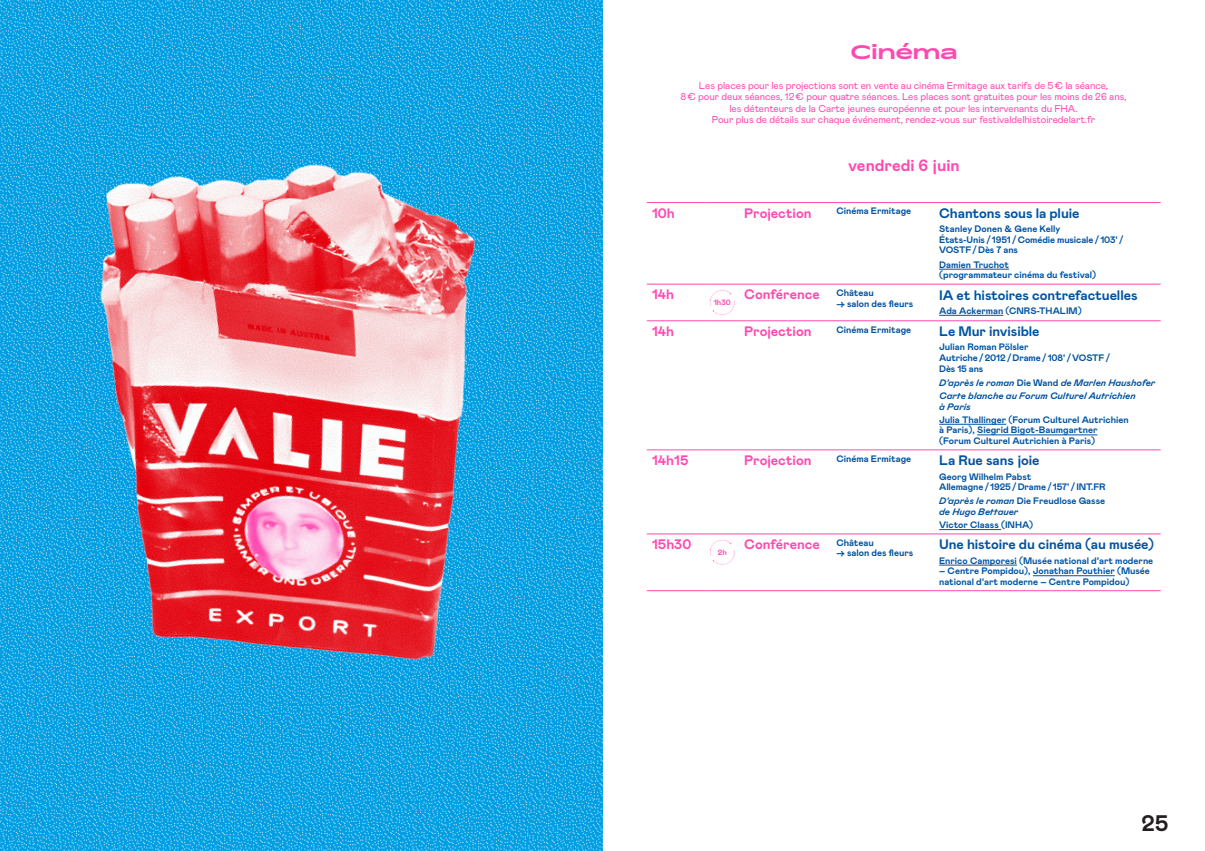
<style>
.page{position:relative;width:1205px;height:851px;background:#fff}
.page>*{position:absolute;margin:0;border:0;box-sizing:border-box;transform-origin:0 0}
.t1{font:700 22.5px "Mabry Pro";color:#231f20}
.GRAND_TITRE_pano_15_pt{font:700 18.75px "Pano";color:#ff49b0}
.agenda___titres_1_Txt_1_Visu{font:700 16.25px "Mabry Pro";color:#ff49b0}
.titre_événement_en_bleu{font:700 13.75px "Mabry Pro";letter-spacing:-.005em;color:#0053a2}
.Typologie_événement{font:700 13.75px "Mabry Pro";color:#ff49b0}
.horaires{font:700 13.75px "Mabry Pro";color:#ff49b0}
.petite_intro{font:10px/11.2px "Mabry Pro";letter-spacing:-.005em;color:#ff49b0;text-align:center}
.intervenants{font:700 9.38px/10.6px "Mabry Pro";color:#0053a2}
.carte_blanche__etc{font:italic 700 9.38px/10.6px "Mabry Pro";color:#0053a2}
.cinéma___pays__année__durée__VO__age{font:700 9.38px/10.6px "Mabry Pro";letter-spacing:-.01em;color:#0053a2}
.lieu_événement{font:700 9.38px "Mabry Pro";color:#0053a2}
.cinéma___nom_réalisateur_rice{font:700 9.38px "Mabry Pro";color:#0053a2}
.agenda___titres_1_Txt_1_Visu-2{font:700 7.62px "Mabry Pro";color:#ff49b0}
.s1{font-style:normal}
</style>
<div class="page">
<hr style="left:647px;top:202px;width:59px;height:1px;background:#ff49b0">
<hr style="left:706px;top:202px;width:33px;height:1px;background:#ff49b0">
<hr style="left:739px;top:202px;width:92px;height:1px;background:#ff49b0">
<hr style="left:831px;top:202px;width:103px;height:1px;background:#ff49b0">
<hr style="left:934px;top:202px;width:226px;height:1px;background:#ff49b0">
<hr style="left:647px;top:284px;width:59px;height:1px;background:#ff49b0">
<hr style="left:706px;top:284px;width:33px;height:1px;background:#ff49b0">
<hr style="left:739px;top:284px;width:92px;height:1px;background:#ff49b0">
<hr style="left:831px;top:284px;width:103px;height:1px;background:#ff49b0">
<hr style="left:934px;top:284px;width:226px;height:1px;background:#ff49b0">
<hr style="left:647px;top:320px;width:59px;height:1px;background:#ff49b0">
<hr style="left:706px;top:320px;width:33px;height:1px;background:#ff49b0">
<hr style="left:739px;top:320px;width:92px;height:1px;background:#ff49b0">
<hr style="left:831px;top:320px;width:103px;height:1px;background:#ff49b0">
<hr style="left:934px;top:320px;width:226px;height:1px;background:#ff49b0">
<hr style="left:647px;top:449px;width:59px;height:1px;background:#ff49b0">
<hr style="left:706px;top:449px;width:33px;height:1px;background:#ff49b0">
<hr style="left:739px;top:449px;width:92px;height:1px;background:#ff49b0">
<hr style="left:831px;top:449px;width:103px;height:1px;background:#ff49b0">
<hr style="left:934px;top:449px;width:226px;height:1px;background:#ff49b0">
<hr style="left:647px;top:533px;width:59px;height:1px;background:#ff49b0">
<hr style="left:706px;top:533px;width:33px;height:1px;background:#ff49b0">
<hr style="left:739px;top:533px;width:92px;height:1px;background:#ff49b0">
<hr style="left:831px;top:533px;width:103px;height:1px;background:#ff49b0">
<hr style="left:934px;top:533px;width:226px;height:1px;background:#ff49b0">
<hr style="left:647px;top:590px;width:59px;height:1px;background:#ff49b0">
<hr style="left:706px;top:590px;width:33px;height:1px;background:#ff49b0">
<hr style="left:739px;top:590px;width:92px;height:1px;background:#ff49b0">
<hr style="left:831px;top:590px;width:103px;height:1px;background:#ff49b0">
<hr style="left:934px;top:590px;width:226px;height:1px;background:#ff49b0">
<hr style="left:939px;top:269px;width:70px;height:1px;background:#0053a2">
<svg style="left:709px;top:289px;width:26px;height:27px"></svg>
<hr style="left:939px;top:315px;width:64px;height:1px;background:#0053a2">
<hr style="left:939px;top:424px;width:67px;height:1px;background:#0053a2">
<hr style="left:977px;top:434px;width:120px;height:1px;background:#0053a2">
<hr style="left:939px;top:529px;width:62px;height:1px;background:#0053a2">
<svg style="left:709px;top:539px;width:26px;height:26px"></svg>
<hr style="left:939px;top:564px;width:78px;height:1px;background:#0053a2">
<hr style="left:1033px;top:575px;width:82px;height:1px;background:#0053a2">
<img style="left:0;top:0;width:602px;height:850px">
<img style="left:63px;top:117px;width:494px;height:594px">
<img style="left:120px;top:425px;width:293px;height:286px">
<p class="GRAND_TITRE_pano_15_pt" style="left:851px;top:39px;width:108px">Cinéma</p>
<p class="petite_intro" style="left:680px;top:79px;width:448px">Les places pour les projections sont en vente au cinéma Ermitage aux tarifs de 5€ la séance,<br>8€ pour deux séances, 12€ pour quatre séances. Les places sont gratuites pour les moins de 26 ans, les détenteurs de la Carte jeunes européenne et pour les intervenants du FHA.<br>Pour plus de détails sur chaque événement, rendez-vous sur festivaldelhistoiredelart.fr</p>
<p class="agenda___titres_1_Txt_1_Visu" style="left:848px;top:154px;width:113px">vendredi 6 juin</p>
<p class="horaires" style="left:652px;top:203px;width:24px">10h</p>
<p class="Typologie_événement" style="left:744px;top:203px;width:69px">Projection</p>
<p class="lieu_événement" style="left:836px;top:204px;width:76px">Cinéma Ermitage</p>
<p class="titre_événement_en_bleu" style="left:939px;top:203px;width:142px">Chantons sous la pluie</p>
<p class="cinéma___nom_réalisateur_rice" style="left:939px;top:222px;width:123px">Stanley Donen &amp; Gene Kelly</p>
<p class="cinéma___pays__année__durée__VO__age" style="left:939px;top:234px;width:186px">États-Unis/1951/Comédie musicale/103'/<br>VOSTF/Dès 7 ans</p>
<p class="intervenants" style="left:939px;top:259px;width:159px">Damien Truchot<br>(programmateur cinéma du festival)</p>
<p class="horaires" style="left:652px;top:284px;width:24px">14h</p>
<p class="agenda___titres_1_Txt_1_Visu-2" style="left:714px;top:297px;width:19px">1h30</p>
<p class="Typologie_événement" style="left:744px;top:284px;width:77px">Conférence</p>
<p class="lieu_événement" style="left:836px;top:286px;width:39px">Château</p>
<p class="lieu_événement" style="left:836px;top:296px;width:78px">→ salon des fleurs</p>
<p class="titre_événement_en_bleu" style="left:939px;top:285px;width:200px">IA et histoires contrefactuelles</p>
<p class="intervenants" style="left:939px;top:305px;width:144px">Ada Ackerman (CNRS-THALIM)</p>
<p class="horaires" style="left:652px;top:321px;width:24px">14h</p>
<p class="Typologie_événement" style="left:744px;top:321px;width:69px">Projection</p>
<p class="lieu_événement" style="left:836px;top:322px;width:76px">Cinéma Ermitage</p>
<p class="titre_événement_en_bleu" style="left:939px;top:321px;width:102px">Le Mur invisible</p>
<p class="cinéma___nom_réalisateur_rice" style="left:939px;top:340px;width:91px">Julian Roman Pölsler</p>
<p class="cinéma___pays__année__durée__VO__age" style="left:939px;top:352px;width:173px">Autriche/2012/Drame/108'/VOSTF/<br>Dès 15 ans</p>
<p class="carte_blanche__etc" style="left:939px;top:377px;width:218px">D’après le roman <span class="s1">Die Wand</span> de Marlen Haushofer</p>
<p class="carte_blanche__etc" style="left:939px;top:390px;width:198px">Carte blanche au Forum Culturel Autrichien à Paris</p>
<p class="intervenants" style="left:939px;top:414px;width:191px">Julia Thallinger (Forum Culturel Autrichien à Paris), Siegrid Bigot-Baumgartner (Forum Culturel Autrichien à Paris)</p>
<p class="horaires" style="left:652px;top:450px;width:38px">14h15</p>
<p class="Typologie_événement" style="left:744px;top:450px;width:69px">Projection</p>
<p class="lieu_événement" style="left:836px;top:451px;width:76px">Cinéma Ermitage</p>
<p class="titre_événement_en_bleu" style="left:939px;top:450px;width:102px">La Rue sans joie</p>
<p class="cinéma___nom_réalisateur_rice" style="left:939px;top:469px;width:94px">Georg Wilhelm Pabst</p>
<p class="cinéma___pays__année__durée__VO__age" style="left:939px;top:481px;width:168px">Allemagne/1925/Drame/157'/INT.FR</p>
<p class="carte_blanche__etc" style="left:939px;top:495px;width:167px">D’après le roman <span class="s1">Die Freudlose Gasse </span>de Hugo Bettauer</p>
<p class="intervenants" style="left:939px;top:519px;width:96px">Victor Claass (INHA)</p>
<p class="horaires" style="left:652px;top:534px;width:41px">15h30</p>
<p class="agenda___titres_1_Txt_1_Visu-2" style="left:718px;top:546px;width:11px">2h</p>
<p class="titre_événement_en_bleu" style="left:939px;top:534px;width:216px">Une histoire du cinéma (au musée)</p>
<p class="intervenants" style="left:939px;top:554px;width:216px">Enrico Camporesi (Musée national d’art moderne</p>
<p class="intervenants" style="left:939px;top:565px;width:212px">– Centre Pompidou), Jonathan Pouthier (Musée national d’art moderne – Centre Pompidou)</p>
<p class="Typologie_événement" style="left:744px;top:534px;width:77px">Conférence</p>
<p class="lieu_événement" style="left:836px;top:535px;width:39px">Château</p>
<p class="lieu_événement" style="left:836px;top:546px;width:78px">→ salon des fleurs</p>
<h1 class="t1" style="left:1141px;top:806px;width:29px">25</h1>
</div>
